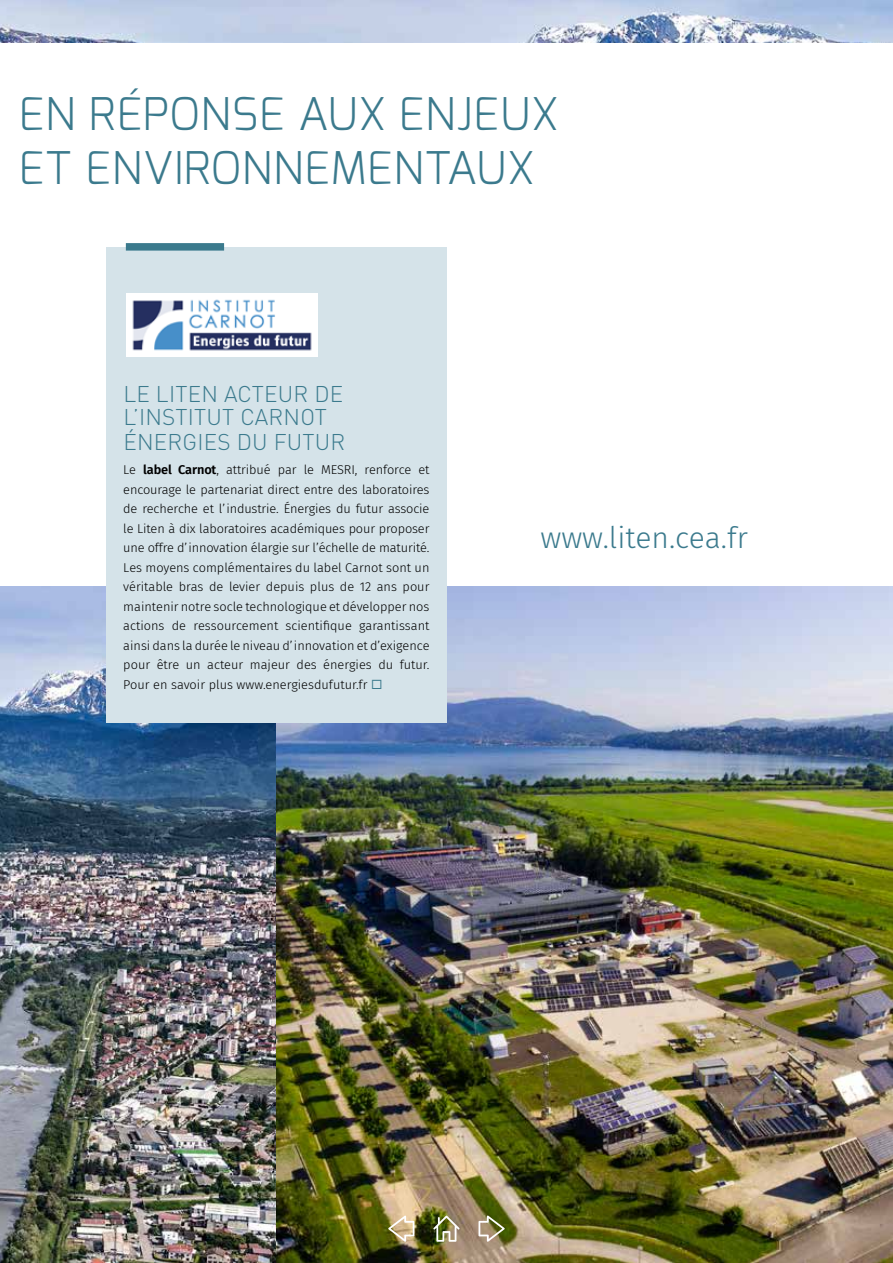
<style>
.page{position:relative;width:893px;height:1263px;background:#fff}
.page>*{position:absolute;margin:0;border:0;box-sizing:border-box;transform-origin:0 0}
.t1{font:300 45px/53.8px "Exo";letter-spacing:.02em;color:#3b7a8d}
.t2{font:300 30px "Fira Sans";color:#3b7a8d}
.t3{font:300 22.5px/22.5px "DIN Pro";letter-spacing:.01em;color:#3b7a8d}
.t4{font:300 12.75px/19.5px "Fira Sans";color:#000;text-align:justify}
.s1{font-weight:600}
.s2{color:#3b7a8d}
</style>
<div class="page">
<img style="left:0;top:586px;width:276px;height:677px">
<img style="left:0;top:0;width:893px;height:43px">
<img style="left:276px;top:586px;width:617px;height:677px">
<div style="left:106px;top:247px;width:340px;height:475px;background:#d5e3e9"></div>
<img style="left:126px;top:294px;width:192px;height:62px">
<div style="left:126px;top:243px;width:98px;height:8px;background:#3b7a8d"></div>
<svg style="left:433px;top:1215px;width:27px;height:27px"></svg>
<svg style="left:478px;top:1215px;width:27px;height:27px"></svg>
<svg style="left:388px;top:1215px;width:26px;height:27px"></svg>
<h1 class="t1" style="left:19px;top:87px;width:541px">EN RÉPONSE AUX ENJEUX<br>ET ENVIRONNEMENTAUX</h1>
<h3 class="t3" style="left:123px;top:381px;width:221px">LE LITEN ACTEUR DE<br>L’INSTITUT CARNOT</h3>
<h3 class="t3" style="left:123px;top:429px;width:223px">ÉNERGIES DU FUTUR</h3>
<p class="t4" style="left:123px;top:460px;width:308px">Le <span class="s1">label Carnot</span>, attribué par le MESRI, renforce et encourage le partenariat direct entre des laboratoires de recherche et l’industrie. Énergies du futur associe le Liten à dix laboratoires académiques pour proposer une offre d’innovation élargie sur l’échelle de maturité.<br>Les moyens complémentaires du label Carnot sont un véritable bras de levier depuis plus de 12 ans pour maintenir notre socle technologique et développer nos actions de ressourcement scientifique garantissant ainsi dans la durée le niveau d’innovation et d’exigence pour être un acteur majeur des énergies du futur.<br>Pour en savoir plus www.energiesdufutur.fr <span class="s2">◻</span></p>
<h2 class="t2" style="left:540px;top:516px;width:209px">www.liten.cea.fr</h2>
</div>
